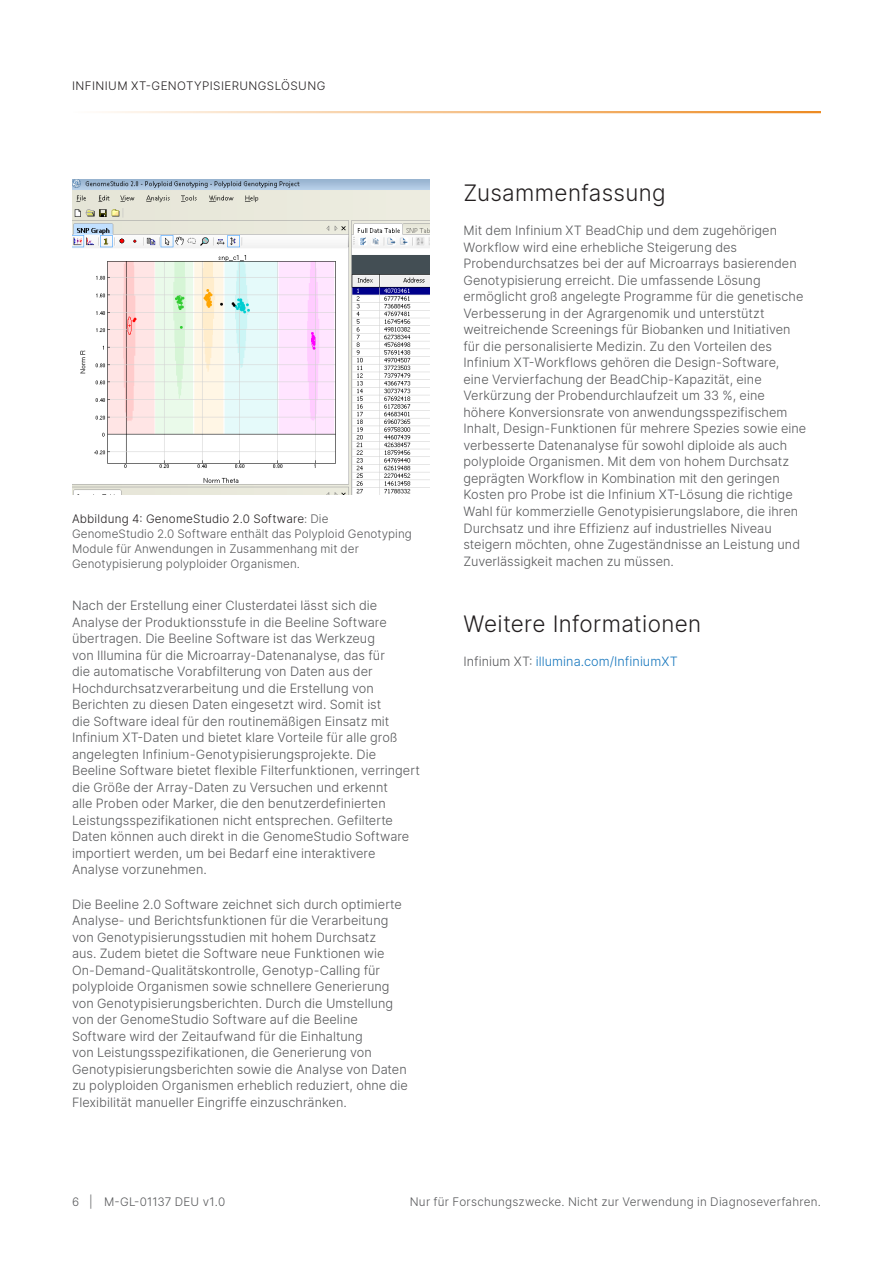
<style>
.page{position:relative;width:893px;height:1263px;background:#fff}
.page>*{position:absolute;margin:0;border:0;box-sizing:border-box;transform-origin:0 0}
.A-Head{font:300 22.5px "Inter";letter-spacing:.015em;color:#231f20}
.Body_Copy{font:300 12.75px/16.5px "Inter";letter-spacing:.005em;color:#57585a}
.Body_Copy-2{font:300 12.75px "Inter";letter-spacing:.005em;color:#1576bd}
.zz_For_Research_Only{font:300 11.7px/15px "Inter";letter-spacing:.01em;color:#57585a}
.zz_Master_Header{font:300 11.7px "Inter";letter-spacing:.04em;color:#231f20}
.zz_Pub_Number{font:300 11.7px "Inter";letter-spacing:.01em;color:#57585a}
.s1{color:#231f20}
.s2{color:#57585a}
</style>
<div class="page">
<hr style="left:72px;top:111px;width:749px;height:2px;background:#ed8b22">
<img style="left:72px;top:179px;width:358px;height:316px">
<p class="zz_Master_Header" style="left:72px;top:77px;width:41px">Infinium</p>
<p class="zz_Master_Header" style="left:131px;top:77px;width:194px">XT-Genotypisieru ngslösu ng</p>
<p class="zz_For_Research_Only" style="left:72px;top:511px;width:341px"><span class="s1">Abbildung 4: GenomeStudio 2.0 Software</span>: Die GenomeStudio 2.0 Software enthält das Polyploid Genotyping Module für Anwendungen in Zusammenhang mit der Genotypisierung polyploider Organismen.</p>
<p class="Body_Copy" style="left:72px;top:597px;width:349px">Nach der Erstellung einer Clusterdatei lässt sich die Analyse der Produktionsstufe in die Beeline Software übertragen. Die Beeline Software ist das Werkzeug<br>von Illumina für die Microarray-Datenanalyse, das für<br>die automatische Vorabfilterung von Daten aus der Hochdurchsatzverarbeitung und die Erstellung von Berichten zu diesen Daten eingesetzt wird. Somit ist<br>die Software ideal für den routinemäßigen Einsatz mit Infinium XT-Daten und bietet klare Vorteile für alle groß angelegten Infinium-Genotypisierungsprojekte. Die Beeline Software bietet flexible Filterfunktionen, verringert die Größe der Array-Daten zu Versuchen und erkennt<br>alle Proben oder Marker, die den benutzerdefinierten Leistungsspezifikationen nicht entsprechen. Gefilterte Daten können auch direkt in die GenomeStudio Software importiert werden, um bei Bedarf eine interaktivere Analyse vorzunehmen.</p>
<p class="Body_Copy" style="left:72px;top:895px;width:337px">Die Beeline 2.0 Software zeichnet sich durch optimierte Analyse- und Berichtsfunktionen für die Verarbeitung von Genotypisierungsstudien mit hohem Durchsatz<br>aus. Zudem bietet die Software neue Funktionen wie On-Demand-Qualitätskontrolle, Genotyp-Calling für polyploide Organismen sowie schnellere Generierung von Genotypisierungsberichten. Durch die Umstellung von der GenomeStudio Software auf die Beeline Software wird der Zeitaufwand für die Einhaltung<br>von Leistungsspezifikationen, die Generierung von Genotypisierungsberichten sowie die Analyse von Daten zu polyploiden Organismen erheblich reduziert, ohne die Flexibilität manueller Eingriffe einzuschränken.</p>
<p class="A-Head" style="left:463px;top:177px;width:204px">Zusammenfassung</p>
<p class="Body_Copy" style="left:463px;top:222px;width:344px">Mit dem Infinium XT BeadChip und dem zugehörigen Workflow wird eine erhebliche Steigerung des Probendurchsatzes bei der auf Microarrays basierenden Genotypisierung erreicht. Die umfassende Lösung ermöglicht groß angelegte Programme für die genetische Verbesserung in der Agrargenomik und unterstützt weitreichende Screenings für Biobanken und Initiativen für die personalisierte Medizin. Zu den Vorteilen des Infinium XT-Workflows gehören die Design-Software, eine Vervierfachung der BeadChip-Kapazität, eine Verkürzung der Probendurchlaufzeit um 33 %, eine höhere Konversionsrate von anwendungsspezifischem Inhalt, Design-Funktionen für mehrere Spezies sowie eine verbesserte Datenanalyse für sowohl diploide als auch polyploide Organismen. Mit dem von hohem Durchsatz geprägten Workflow in Kombination mit den geringen Kosten pro Probe ist die Infinium XT-Lösung die richtige Wahl für kommerzielle Genotypisierungslabore, die ihren Durchsatz und ihre Effizienz auf industrielles Niveau steigern möchten, ohne Zugeständnisse an Leistung und Zuverlässigkeit machen zu müssen.</p>
<p class="A-Head" style="left:463px;top:607px;width:239px">Weitere Informationen</p>
<p class="Body_Copy-2" style="left:463px;top:652px;width:216px"><span class="s2">Infinium XT:</span> illumina.com/InfiniumXT</p>
<p class="zz_Pub_Number" style="left:72px;top:1193px;width:155px">6 | M-GL-01137 DEU v1.0</p>
<p class="zz_For_Research_Only" style="left:410px;top:1194px;width:413px">Nur für Forschungszwecke. Nicht zur Verwendung in Diagnoseverfahren.</p>
</div>
